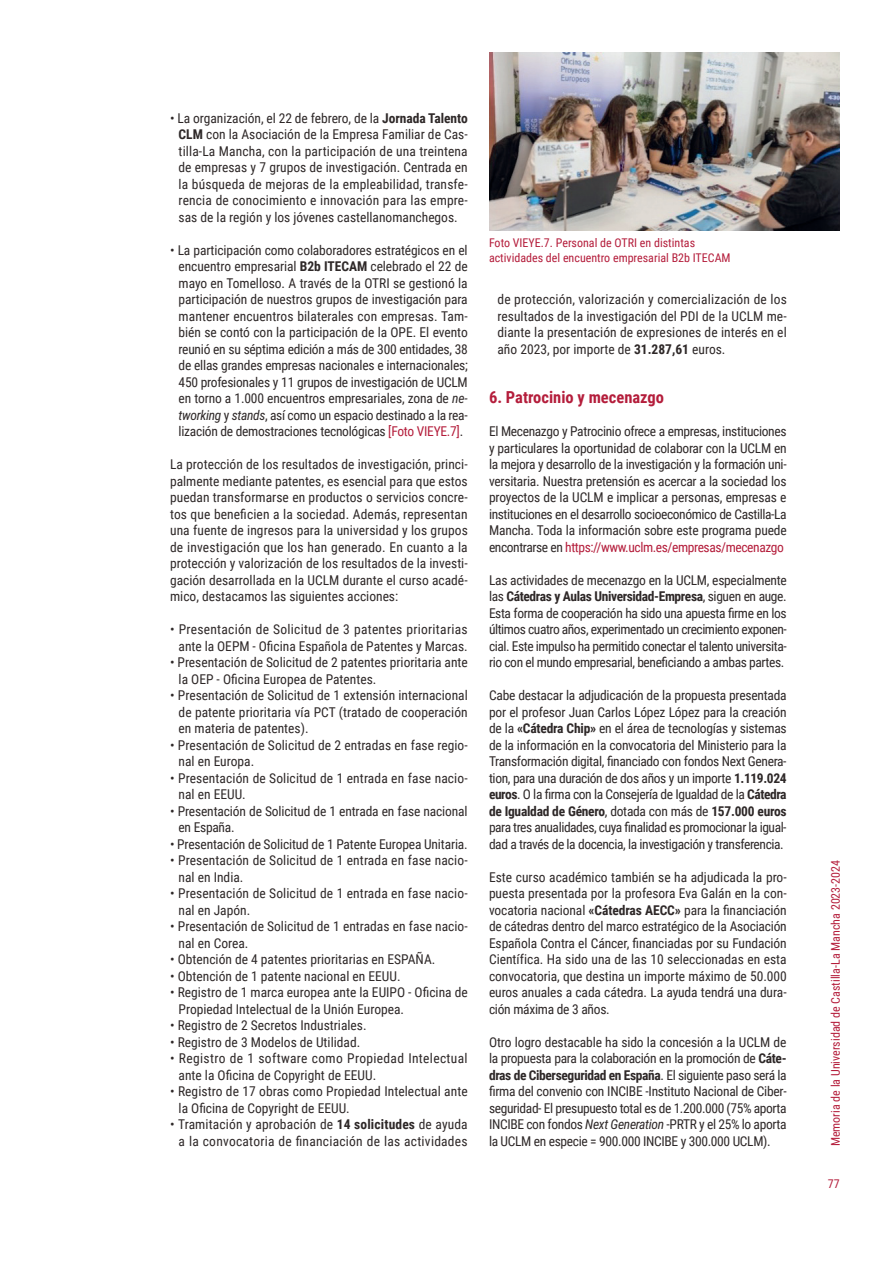
<style>
.page{position:relative;width:893px;height:1263px;background:#fff}
.page>*{position:absolute;margin:0;border:0;box-sizing:border-box;transform-origin:0 0}
.txt_corrido{font:700 16.5px "Roboto Condensed";color:#b41d3b}
.txt_corrido-2{font:13.5px/16.5px "Roboto Condensed";color:#2e2828;text-align:justify}
.txt_corrido-3{font:13.5px/16.5px "Roboto Condensed";letter-spacing:.02em;color:#2e2828;text-align:right}
.txt_corrido-4{font:13.5px/16.5px "Roboto Condensed";letter-spacing:.025em;color:#2e2828}
.txt_corrido-5{font:12px "Roboto Condensed";color:#b41d3b}
.s1{font-weight:700}
.s2{font-style:italic}
.s3{color:#b41d3b}
</style>
<div class="page">
<img style="left:489px;top:53px;width:351px;height:177px">
<p class="txt_corrido-2" style="left:179px;top:109px;width:291px;text-indent:-9px">• La organización, el 22 de febrero, de la <span class="s1">Jornada Talento CLM</span> con la Asociación de la Empresa Familiar de Cas&shy;tilla-La Mancha, con la participación de una treintena de empresas y 7 grupos de investigación. Centrada en la búsqueda de mejoras de la empleabilidad, transfe&shy;rencia de conocimiento e innovación para las empre&shy;sas de la región y los jóvenes castellanomanchegos.</p>
<p class="txt_corrido-2" style="left:179px;top:241px;width:291px;text-indent:-9px">• La participación como colaboradores estratégicos en el encuentro empresarial <span class="s1">B2b ITECAM</span> celebrado el 22 de mayo en Tomelloso. A través de la OTRI se gestionó la participación de nuestros grupos de investigación para mantener encuentros bilaterales con empresas. Tam&shy;bién se contó con la participación de la OPE. El evento reunió en su séptima edición a más de 300 entidades, 38 de ellas grandes empresas nacionales e internacionales; 450 profesionales y 11 grupos de investigación de UCLM en torno a 1.000 encuentros empresariales, zona de <span class="s2">ne&shy;tworking</span> y <span class="s2">stands</span>, así como un espacio destinado a la rea&shy;lización de demostraciones tecnológicas <span class="s3">[Foto VIEYE.7]</span>.</p>
<p class="txt_corrido-2" style="left:170px;top:456px;width:299px">La protección de los resultados de investigación, princi&shy;palmente mediante patentes, es esencial para que estos puedan transformarse en productos o servicios concre&shy;tos que beneficien a la sociedad. Además, representan una fuente de ingresos para la universidad y los grupos de investigación que los han generado. En cuanto a la protección y valorización de los resultados de la investi&shy;gación desarrollada en la UCLM durante el curso acadé&shy;mico, destacamos las siguientes acciones:</p>
<p class="txt_corrido-3" style="left:170px;top:621px;width:299px">• Presentación de Solicitud de 3 patentes prioritarias ante la OEPM - Oficina Española de Patentes y Marcas.</p>
<p class="txt_corrido-2" style="left:179px;top:654px;width:291px;text-indent:-9px">• Presentación de Solicitud de 2 patentes prioritaria ante la OEP - Oficina Europea de Patentes.</p>
<p class="txt_corrido-2" style="left:179px;top:687px;width:291px;text-indent:-9px">• Presentación de Solicitud de 1 extensión internacional de patente prioritaria vía PCT (tratado de cooperación en materia de patentes).</p>
<p class="txt_corrido-2" style="left:179px;top:736px;width:291px;text-indent:-9px">• Presentación de Solicitud de 2 entradas en fase regio&shy;nal en Europa.</p>
<p class="txt_corrido-2" style="left:179px;top:769px;width:291px;text-indent:-9px">• Presentación de Solicitud de 1 entrada en fase nacio&shy;nal en EEUU.</p>
<p class="txt_corrido-2" style="left:179px;top:802px;width:291px;text-indent:-9px">• Presentación de Solicitud de 1 entrada en fase nacional en España.</p>
<p class="txt_corrido-2" style="left:170px;top:835px;width:299px">• Presentación de Solicitud de 1 Patente Europea Unitaria.</p>
<p class="txt_corrido-2" style="left:179px;top:852px;width:291px;text-indent:-9px">• Presentación de Solicitud de 1 entrada en fase nacio&shy;nal en India.</p>
<p class="txt_corrido-2" style="left:179px;top:885px;width:291px;text-indent:-9px">• Presentación de Solicitud de 1 entrada en fase nacio&shy;nal en Japón.</p>
<p class="txt_corrido-2" style="left:179px;top:918px;width:291px;text-indent:-9px">• Presentación de Solicitud de 1 entradas en fase nacio&shy;nal en Corea.</p>
<p class="txt_corrido-2" style="left:170px;top:951px;width:267px">• Obtención de 4 patentes prioritarias en ESPAÑA.</p>
<p class="txt_corrido-2" style="left:170px;top:967px;width:232px">• Obtención de 1 patente nacional en EEUU.</p>
<p class="txt_corrido-2" style="left:179px;top:984px;width:291px;text-indent:-9px">• Registro de 1 marca europea ante la EUIPO - Oficina de<br>Propiedad Intelectual de la Unión Europea.</p>
<p class="txt_corrido-2" style="left:170px;top:1017px;width:198px">• Registro de 2 Secretos Industriales.</p>
<p class="txt_corrido-2" style="left:170px;top:1033px;width:192px">• Registro de 3 Modelos de Utilidad.</p>
<p class="txt_corrido-4" style="left:179px;top:1050px;width:291px;text-indent:-9px">• Registro de 1 software como Propiedad Intelectual ante la Oficina de Copyright de EEUU.</p>
<p class="txt_corrido-2" style="left:179px;top:1083px;width:291px;text-indent:-9px">• Registro de 17 obras como Propiedad Intelectual ante la Oficina de Copyright de EEUU.</p>
<p class="txt_corrido-3" style="left:170px;top:1116px;width:299px">• Tramitación y aprobación de <span class="s1">14 solicitudes</span> de ayuda a la convocatoria de financiación de las actividades</p>
<p class="txt_corrido-5" style="left:489px;top:235px;width:208px">Foto VIEYE.7. Personal de OTRI en distintas</p>
<p class="txt_corrido-5" style="left:489px;top:250px;width:243px">actividades del encuentro empresarial B2b ITECAM</p>
<p class="txt_corrido-2" style="left:497px;top:291px;width:291px">de protección, valorización y comercialización de los resultados de la investigación del PDI de la UCLM me&shy;diante la presentación de expresiones de interés en el año 2023, por importe de <span class="s1">31.287,61</span> euros.</p>
<p class="txt_corrido" style="left:489px;top:386px;width:177px">6. Patrocinio y mecenazgo</p>
<p class="txt_corrido-2" style="left:489px;top:423px;width:299px">El Mecenazgo y Patrocinio ofrece a empresas, instituciones y particulares la oportunidad de colaborar con la UCLM en la mejora y desarrollo de la investigación y la formación uni&shy;versitaria. Nuestra pretensión es acercar a la sociedad los proyectos de la UCLM e implicar a personas, empresas e instituciones en el desarrollo socioeconómico de Castilla-La Mancha. Toda la información sobre este programa puede encontrarse en <span class="s3">https://www.uclm.es/empresas/mecenazgo</span></p>
<p class="txt_corrido-2" style="left:489px;top:571px;width:299px">Las actividades de mecenazgo en la UCLM, especialmente las <span class="s1">Cátedras y Aulas Universidad-Empresa</span>, siguen en auge.<br>Esta forma de cooperación ha sido una apuesta firme en los últimos cuatro años, experimentado un crecimiento exponen&shy;cial. Este impulso ha permitido conectar el talento universita&shy;rio con el mundo empresarial, beneficiando a ambas partes.</p>
<p class="txt_corrido-2" style="left:489px;top:687px;width:299px">Cabe destacar la adjudicación de la propuesta presentada por el profesor Juan Carlos López López para la creación de la <span class="s1">«Cátedra Chip»</span> en el área de tecnologías y sistemas de la información en la convocatoria del Ministerio para la Transformación digital, financiado con fondos Next Genera&shy;tion, para una duración de dos años y un importe <span class="s1">1.119.024 euros</span>. O la firma con la Consejería de Igualdad de la <span class="s1">Cátedra de Igualdad de Género</span>, dotada con más de <span class="s1">157.000 euros </span>para tres anualidades, cuya finalidad es promocionar la igual&shy;dad a través de la docencia, la investigación y transferencia.</p>
<p class="txt_corrido-2" style="left:489px;top:868px;width:299px">Este curso académico también se ha adjudicada la pro&shy;puesta presentada por la profesora Eva Galán en la con&shy;vocatoria nacional <span class="s1">«Cátedras AECC»</span> para la financiación de cátedras dentro del marco estratégico de la Asociación Española Contra el Cáncer, financiadas por su Fundación Científica. Ha sido una de las 10 seleccionadas en esta convocatoria, que destina un importe máximo de 50.000 euros anuales a cada cátedra. La ayuda tendrá una dura&shy;ción máxima de 3 años.</p>
<p class="txt_corrido-2" style="left:489px;top:1033px;width:299px">Otro logro destacable ha sido la concesión a la UCLM de la propuesta para la colaboración en la promoción de <span class="s1">Cáte&shy;dras de Ciberseguridad en España</span>. El siguiente paso será la firma del convenio con INCIBE -Instituto Nacional de Ciber&shy;seguridad- El presupuesto total es de 1.200.000 (75% aporta INCIBE con fondos <span class="s2">Next Generation</span> -PRTR y el 25% lo aporta la UCLM en especie = 900.000 INCIBE y 300.000 UCLM).</p>
<p class="txt_corrido-5" style="left:827px;top:1146px;width:288px;rotate:-90deg">Memoria de la Universidad de Castilla-La Mancha 2023-2024</p>
<p class="txt_corrido-5" style="left:828px;top:1175px;width:13px">77</p>
</div>
